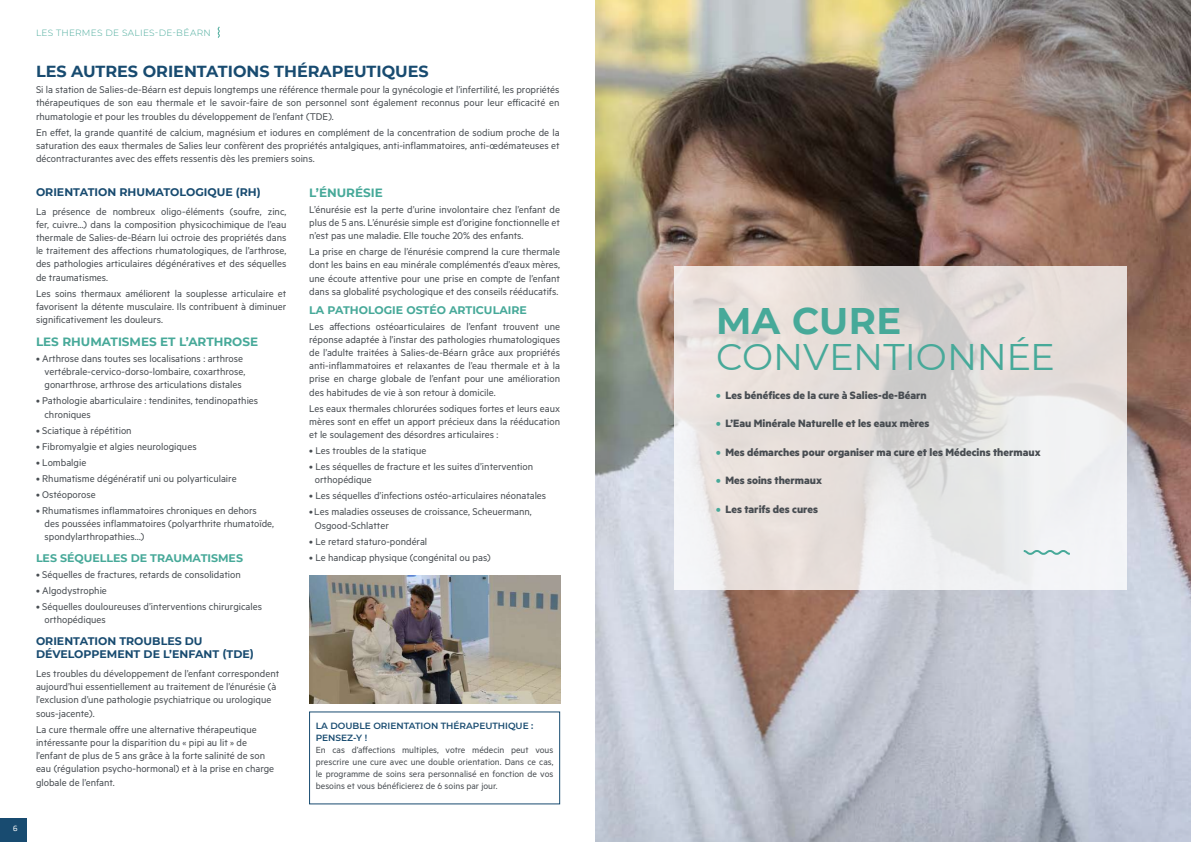
<style>
.page{position:relative;width:1191px;height:842px;background:#fff}
.page>*{position:absolute;margin:0;border:0;box-sizing:border-box;transform-origin:0 0}
.t1{font:37px "Montserrat";color:#47a999}
.t2{font:700 37px "Montserrat";letter-spacing:.01em;color:#47a999}
.t3{font:700 16px "Montserrat";color:#184b70}
.t4{font:700 12px "Metric";color:#484d52}
.t5{font:700 12px "Montserrat";color:#47a999}
.t6{font:11px/13.2px "Metric";color:#484d52;text-align:justify}
.t7{font:700 11px/13.2px "Montserrat";color:#184b70}
.t8{font:700 11px "Montserrat";color:#47a999}
.t9{font:10px/12px "Metric";color:#484d52;text-align:justify}
.t10{font:600 9px/12px "Montserrat";color:#184b70}
.t11{font:300 9px "Montserrat";letter-spacing:.035em;color:#47a999}
.t12{font:8px "PF Square Sans Pro";color:#fff}
.s1{color:#47a999}
</style>
<div class="page">
<div style="left:0;top:818px;width:27px;height:24px;background:#184b70"></div>
<svg style="left:218px;top:26px;width:2px;height:12px"></svg>
<img style="left:595px;top:0;width:596px;height:842px">
<svg style="left:674px;top:266px;width:452px;height:324px;fill:#e8e0dc"></svg>
<svg style="left:1021px;top:549px;width:50px;height:7px"></svg>
<img style="left:309px;top:575px;width:251px;height:129px">
<p class="t12" style="left:13px;top:824px;width:6px">6</p>
<p class="t11" style="left:36px;top:27px;width:176px">LES THERMES DE SALIES-DE-BÉARN</p>
<h2 class="t3" style="left:36px;top:60px;width:394px">LES AUTRES ORIENTATIONS THÉRAPEUTIQUES</h2>
<p class="t6" style="left:36px;top:83px;width:525px">Si la station de Salies-de-Béarn est depuis longtemps une référence thermale pour la gynécologie et l’infertilité, les propriétés thérapeutiques de son eau thermale et le savoir-faire de son personnel sont également reconnus pour leur efficacité en rhumatologie et pour les troubles du développement de l’enfant (TDE).</p>
<p class="t6" style="left:36px;top:125px;width:525px">En effet, la grande quantité de calcium, magnésium et iodures en complément de la concentration de sodium proche de la saturation des eaux thermales de Salies leur confèrent des propriétés antalgiques, anti-inflammatoires, anti-œdémateuses et décontracturantes avec des effets ressentis dès les premiers soins.</p>
<p class="t7" style="left:36px;top:185px;width:226px">ORIENTATION RHUMATOLOGIQUE (RH)</p>
<p class="t6" style="left:36px;top:204px;width:252px">La présence de nombreux oligo-éléments (soufre, zinc, fer, cuivre...) dans la composition physicochimique de l’eau thermale de Salies-de-Béarn lui octroie des propriétés dans le traitement des affections rhumatologiques, de l’arthrose, des pathologies articulaires dégénératives et des séquelles de traumatismes.</p>
<p class="t6" style="left:36px;top:286px;width:252px">Les soins thermaux améliorent la souplesse articulaire et favorisent la détente musculaire. Ils contribuent à diminuer significativement les douleurs.</p>
<p class="t5" style="left:36px;top:333px;width:224px">LES RHUMATISMES ET L’ARTHROSE</p>
<p class="t6" style="left:45px;top:352px;width:202px;text-align:left;text-indent:-9px">• Arthrose dans toutes ses localisations : arthrose vertébrale-cervico-dorso-lombaire, coxarthrose, gonarthrose, arthrose des articulations distales</p>
<p class="t6" style="left:45px;top:394px;width:215px;text-indent:-9px">• Pathologie abarticulaire : tendinites, tendinopathies chroniques</p>
<p class="t6" style="left:36px;top:423px;width:97px">• Sciatique à répétition</p>
<p class="t6" style="left:36px;top:439px;width:162px">• Fibromyalgie et algies neurologiques</p>
<p class="t6" style="left:36px;top:455px;width:52px">• Lombalgie</p>
<p class="t6" style="left:36px;top:471px;width:202px">• Rhumatisme dégénératif uni ou polyarticulaire</p>
<p class="t6" style="left:36px;top:487px;width:61px">• Ostéoporose</p>
<p class="t6" style="left:45px;top:503px;width:231px;text-align:left;text-indent:-9px">• Rhumatismes inflammatoires chroniques en dehors des poussées inflammatoires (polyarthrite rhumatoïde, spondylarthropathies…)</p>
<p class="t8" style="left:36px;top:550px;width:208px">LES SÉQUELLES DE TRAUMATISMES</p>
<p class="t6" style="left:36px;top:568px;width:206px">• Séquelles de fractures, retards de consolidation</p>
<p class="t6" style="left:36px;top:584px;width:72px">• Algodystrophie</p>
<p class="t6" style="left:45px;top:600px;width:219px;text-indent:-9px">• Séquelles douloureuses d’interventions chirurgicales orthopédiques</p>
<p class="t7" style="left:36px;top:634px;width:219px">ORIENTATION TROUBLES DU<br>DÉVELOPPEMENT DE L’ENFANT (TDE)</p>
<p class="t6" style="left:36px;top:667px;width:245px;text-align:left">Les troubles du développement de l’enfant correspondent aujourd’hui essentiellement au traitement de l’énurésie (à l’exclusion d’une pathologie psychiatrique ou urologique sous-jacente).</p>
<p class="t6" style="left:36px;top:722px;width:240px;text-align:left">La cure thermale offre une alternative thérapeutique intéressante pour la disparition du « pipi au lit » de l’enfant de plus de 5 ans grâce à la forte salinité de son eau (régulation psycho-hormonal) et à la prise en charge globale de l’enfant.</p>
<p class="t5" style="left:309px;top:184px;width:75px">L’ÉNURÉSIE</p>
<p class="t6" style="left:309px;top:202px;width:252px">L’énurésie est la perte d’urine involontaire chez l’enfant de plus de 5 ans. L’énurésie simple est d’origine fonctionnelle et n’est pas une maladie. Elle touche 20% des enfants.</p>
<p class="t6" style="left:309px;top:245px;width:252px">La prise en charge de l’énurésie comprend la cure thermale dont les bains en eau minérale complémentés d’eaux mères, une écoute attentive pour une prise en compte de l’enfant dans sa globalité psychologique et des conseils rééducatifs.</p>
<p class="t8" style="left:309px;top:302px;width:219px">LA PATHOLOGIE OSTÉO ARTICULAIRE</p>
<p class="t6" style="left:309px;top:319px;width:252px">Les affections ostéoarticulaires de l’enfant trouvent une réponse adaptée à l’instar des pathologies rhumatologiques de l’adulte traitées à Salies-de-Béarn grâce aux propriétés anti-inflammatoires et relaxantes de l’eau thermale et à la prise en charge globale de l’enfant pour une amélioration des habitudes de vie à son retour à domicile.</p>
<p class="t6" style="left:309px;top:401px;width:252px">Les eaux thermales chlorurées sodiques fortes et leurs eaux mères sont en effet un apport précieux dans la rééducation et le soulagement des désordres articulaires :</p>
<p class="t6" style="left:309px;top:444px;width:119px">• Les troubles de la statique</p>
<p class="t6" style="left:315px;top:460px;width:220px;text-indent:-6px">• Les séquelles de fracture et les suites d’intervention orthopédique</p>
<p class="t6" style="left:309px;top:489px;width:239px">• Les séquelles d’infections ostéo-articulaires néonatales</p>
<p class="t6" style="left:315px;top:505px;width:218px;text-indent:-6px">• Les maladies osseuses de croissance, Scheuermann,<br>Osgood-Schlatter</p>
<p class="t6" style="left:309px;top:534px;width:120px">• Le retard staturo-pondéral</p>
<p class="t6" style="left:309px;top:550px;width:183px">• Le handicap physique (congénital ou pas)</p>
<p class="t10" style="left:316px;top:720px;width:219px">LA DOUBLE ORIENTATION THÉRAPEUTHIQUE :<br>PENSEZ-Y !</p>
<p class="t9" style="left:316px;top:744px;width:239px">En cas d’affections multiples, votre médecin peut vous prescrire une cure avec une double orientation. Dans ce cas, le programme de soins sera personnalisé en fonction de vos besoins et vous bénéficierez de 6 soins par jour.</p>
<h1 class="t2" style="left:716px;top:294px;width:187px">MA CURE</h1>
<h1 class="t1" style="left:716px;top:331px;width:340px">CONVENTIONNÉE</h1>
<p class="t4" style="left:716px;top:387px;width:212px"><span class="s1">•</span> Les bénéfices de la cure à Salies-de-Béarn</p>
<p class="t4" style="left:716px;top:416px;width:215px"><span class="s1">•</span> L’Eau Minérale Naturelle et les eaux mères</p>
<p class="t4" style="left:716px;top:445px;width:326px"><span class="s1">•</span> Mes démarches pour organiser ma cure et les Médecins thermaux</p>
<p class="t4" style="left:716px;top:473px;width:108px"><span class="s1">•</span> Mes soins thermaux</p>
<p class="t4" style="left:716px;top:502px;width:104px"><span class="s1">•</span> Les tarifs des cures</p>
</div>
